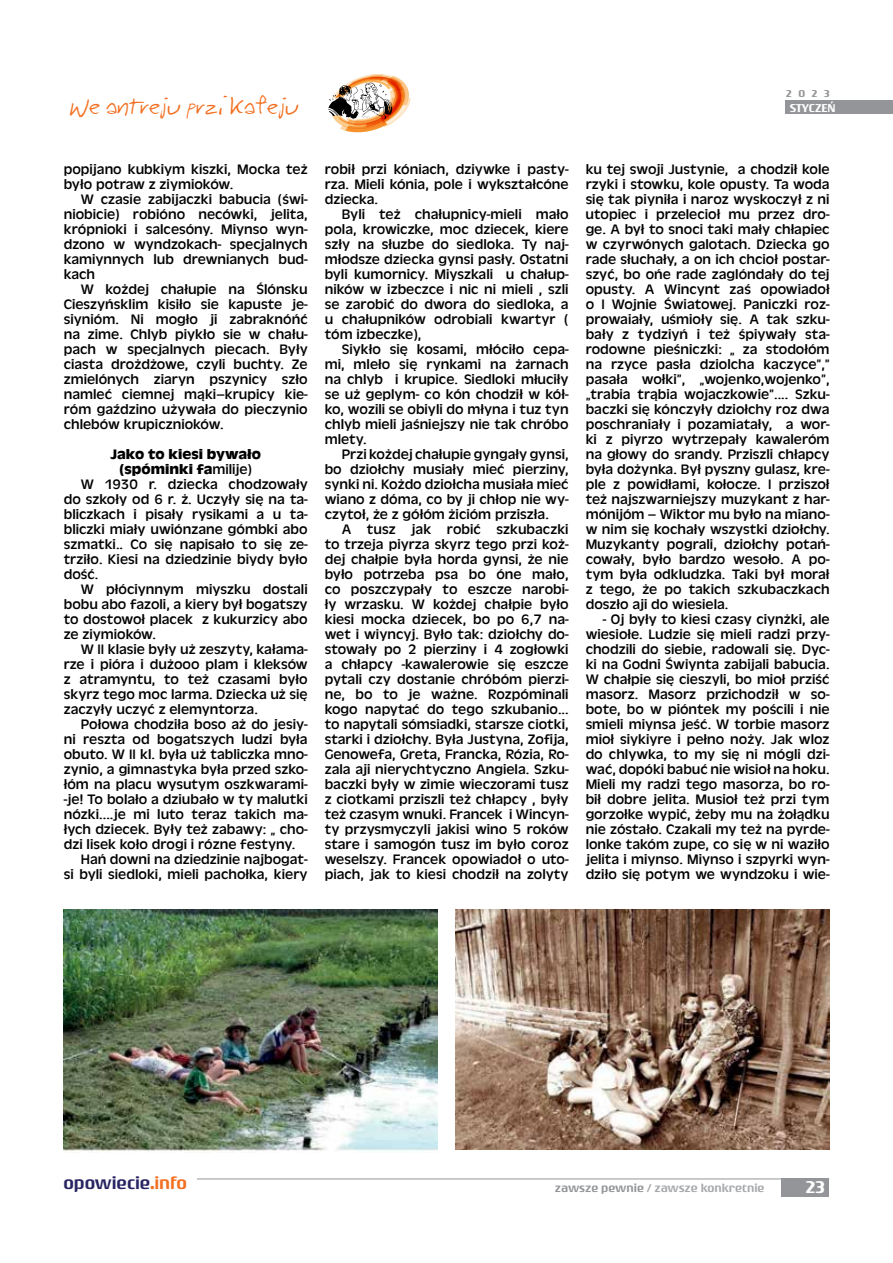
<style>
.page{position:relative;width:893px;height:1263px;background:#fff}
.page>*{position:absolute;margin:0;border:0;box-sizing:border-box;transform-origin:0 0}
.t1{font:21px "Barme Reczny";color:#f36f20}
.t2{font:500 18px "Rogue Sans Ext";color:#282562}
.t3{font:500 18px "Rogue Sans Ext";color:#fff}
.t4{font:14.25px/15px "Antique Oli TOT";color:#000;text-align:justify;scale:1.07 1}
.t5{font:700 14.25px "Antique Oli TOT";color:#000;scale:1.07 1}
.t6{font:500 12px "Rogue Sans Ext";color:#a7a9ac}
.t7{font:500 12px "Rogue Sans Ext";color:#fff}
.t8{font:500 10.5px "Rogue Sans Ext";color:#939598}
.s1{font-weight:400}
.s2{color:#f36f20}
.s3{color:#939598}
</style>
<div class="page">
<div style="left:785px;top:101px;width:108px;height:13px;background:#939598"></div>
<div style="left:782px;top:1178px;width:47px;height:18px;background:#939598"></div>
<hr style="left:197px;top:1178px;width:632px;height:1px;background:#939598">
<svg style="left:328px;top:74px;width:83px;height:58px"></svg>
<img style="left:455px;top:909px;width:375px;height:240px">
<img style="left:63px;top:909px;width:375px;height:243px">
<h1 class="t1" style="left:70px;top:92px;width:230px">We antreju przi kafeju</h1>
<p class="t8" style="left:786px;top:87px;width:45px">2023</p>
<p class="t7" style="left:790px;top:101px;width:47px">STYCZEŃ</p>
<p class="t4" style="left:64px;top:162px;width:229px">popijano kubkiym kiszki, Mocka też było potraw z ziymioków.</p>
<p class="t4" style="left:64px;top:192px;width:229px;text-indent:17px">W czasie zabijaczki babucia (świ&shy;niobicie) robióno necówki, jelita, krópnioki i salcesóny. Miynso wyn&shy;dzono w wyndzokach- specjalnych kamiynnych lub drewnianych bud&shy;kach</p>
<p class="t4" style="left:64px;top:282px;width:229px;text-indent:17px">W kożdej chałupie na Ślónsku Cieszyńsklim kisiło sie kapuste je&shy;siynióm. Ni mogło ji zabraknóńć na zime. Chlyb piykło sie w chału&shy;pach w specjalnych piecach. Były ciasta drożdżowe, czyli buchty. Ze zmielónych ziaryn pszynicy szło namleć ciemnej mąki–krupicy kie&shy;róm gaździno używała do pieczynio chlebów krupicznioków.</p>
<p class="t5" style="left:111px;top:446px;width:142px">Jako to kiesi bywało</p>
<p class="t5" style="left:119px;top:461px;width:126px">(spóminki fa<span class="s1">milije)</span></p>
<p class="t4" style="left:81px;top:477px;width:214px">W 1930 r. dziecka chodzowały</p>
<p class="t4" style="left:64px;top:492px;width:229px">do szkoły od 6 r. ż. Uczyły się na ta-</p>
<p class="t4" style="left:64px;top:507px;width:229px">bliczkach i pisały rysikami a u ta-</p>
<p class="t4" style="left:64px;top:522px;width:229px">bliczki miały uwiónzane gómbki abo</p>
<p class="t4" style="left:64px;top:537px;width:229px">szmatki.. Co się napisało to się ze-</p>
<p class="t4" style="left:64px;top:552px;width:229px">trziło. Kiesi na dziedzinie biydy było</p>
<p class="t4" style="left:64px;top:567px;width:34px">dość.</p>
<p class="t4" style="left:81px;top:582px;width:214px">W płóciynnym miyszku dostali</p>
<p class="t4" style="left:64px;top:597px;width:229px">bobu abo fazoli, a kiery był bogatszy</p>
<p class="t4" style="left:64px;top:612px;width:229px">to dostowoł placek z kukurzicy abo</p>
<p class="t4" style="left:64px;top:627px;width:88px">ze ziymioków.</p>
<p class="t4" style="left:81px;top:642px;width:214px">W II klasie były uż zeszyty, kałama-</p>
<p class="t4" style="left:64px;top:657px;width:229px">rze i pióra i dużooo plam i kleksów</p>
<p class="t4" style="left:64px;top:672px;width:229px">z atramyntu, to też czasami było</p>
<p class="t4" style="left:64px;top:687px;width:229px">skyrz tego moc larma. Dziecka uż się</p>
<p class="t4" style="left:64px;top:702px;width:183px">zaczyły uczyć z elemyntorza.</p>
<p class="t4" style="left:81px;top:717px;width:214px">Połowa chodziła boso aż do jesiy-</p>
<p class="t4" style="left:64px;top:732px;width:229px">ni reszta od bogatszych ludzi była</p>
<p class="t4" style="left:64px;top:747px;width:229px">obuto. W II kl. była uż tabliczka mno-</p>
<p class="t4" style="left:64px;top:762px;width:229px">zynio, a gimnastyka była przed szko-</p>
<p class="t4" style="left:64px;top:777px;width:229px">łóm na placu wysutym oszkwarami-</p>
<p class="t4" style="left:64px;top:792px;width:229px">-je! To bolało a dziubało w ty malutki</p>
<p class="t4" style="left:64px;top:807px;width:229px">nózki....je mi luto teraz takich ma-</p>
<p class="t4" style="left:64px;top:822px;width:229px">łych dziecek. Były też zabawy: „ cho-</p>
<p class="t4" style="left:64px;top:837px;width:218px">dzi lisek koło drogi i rózne festyny.</p>
<p class="t4" style="left:81px;top:852px;width:214px">Hań downi na dziedzinie najbogat-</p>
<p class="t4" style="left:64px;top:867px;width:229px">si byli siedloki, mieli pachołka, kiery</p>
<p class="t4" style="left:325px;top:162px;width:229px">robił przi kóniach, dziywke i pasty&shy;rza. Mieli kónia, pole i wykształcóne dziecka.</p>
<p class="t4" style="left:325px;top:207px;width:229px;text-indent:17px">Byli też chałupnicy-mieli mało pola, krowiczke, moc dziecek, kiere szły na słuzbe do siedloka. Ty naj&shy;młodsze dziecka gynsi pasły. Ostatni byli kumornicy. Miyszkali u chałup&shy;ników w izbeczce i nic ni mieli , szli se zarobić do dwora do siedloka, a u chałupników odrobiali kwartyr ( tóm izbeczke),</p>
<p class="t4" style="left:325px;top:342px;width:229px;text-indent:17px">Siykło się kosami, młóciło cepa&shy;mi, mleło się rynkami na żarnach na chlyb i krupice. Siedloki młuciły se uż geplym- co kón chodził w kół&shy;ko, wozili se obiyli do młyna i tuz tyn chlyb mieli jaśniejszy nie tak chróbo mlety.</p>
<p class="t4" style="left:325px;top:447px;width:229px;text-indent:17px">Przi kożdej chałupie gyngały gynsi, bo dziołchy musiały mieć pierziny, synki ni. Kożdo dziołcha musiała mieć wiano z dóma, co by ji chłop nie wy&shy;czytoł, że z gółóm żicióm prziszła.</p>
<p class="t4" style="left:325px;top:522px;width:229px;text-indent:17px">A tusz jak robić szkubaczki to trzeja piyrza skyrz tego przi koż&shy;dej chałpie była horda gynsi, że nie było potrzeba psa bo óne mało, co poszczypały to eszcze narobi&shy;ły wrzasku. W kożdej chałpie było kiesi mocka dziecek, bo po 6,7 na&shy;wet i wiyncyj. Było tak: dziołchy do&shy;stowały po 2 pierziny i 4 zogłowki a chłapcy -kawalerowie się eszcze pytali czy dostanie chróbóm pierzi&shy;ne, bo to je ważne. Rozpóminali kogo napytać do tego szkubanio... to napytali sómsiadki, starsze ciotki, starki i dziołchy. Była Justyna, Zofija, Genowefa, Greta, Francka, Rózia, Ro&shy;zala aji nierychtyczno Angiela. Szku&shy;baczki były w zimie wieczorami tusz z ciotkami prziszli też chłapcy , były też czasym wnuki. Francek i Wincyn&shy;ty przysmyczyli jakisi wino 5 roków stare i samogón tusz im było coroz weselszy. Francek opowiadoł o uto&shy;piach, jak to kiesi chodził na zolyty</p>
<p class="t4" style="left:586px;top:162px;width:230px">ku tej swoji Justynie, a chodził kole rzyki i stowku, kole opusty. Ta woda się tak piyniła i naroz wyskoczył z ni utopiec i przelecioł mu przez dro&shy;ge. A był to snoci taki mały chłapiec w czyrwónych galotach. Dziecka go rade słuchały, a on ich chcioł postar&shy;szyć, bo ońe rade zaglóndały do tej opusty. A Wincynt zaś opowiadoł o I Wojnie Światowej. Paniczki roz&shy;prowaiały, uśmioły się. A tak szku&shy;bały z tydziyń i też śpiywały sta&shy;rodowne pieśniczki: „ za stodołóm na rzyce pasła dziolcha kaczyce”,” pasała wołki”, „wojenko,wojenko”, „trabia trąbia wojaczkowie”.... Szku&shy;baczki się kónczyły dziołchy roz dwa poschraniały i pozamiatały, a wor&shy;ki z piyrzo wytrzepały kawaleróm na głowy do srandy. Prziszli chłapcy była dożynka. Był pyszny gulasz, kre&shy;ple z powidłami, kołocze. I prziszoł też najszwarniejszy muzykant z har&shy;mónijóm – Wiktor mu było na miano&shy;w nim się kochały wszystki dziołchy.<br>Muzykanty pograli, dziołchy potań&shy;cowały, było bardzo wesoło. A po&shy;tym była odkludzka. Taki był morał z tego, że po takich szkubaczkach doszło aji do wiesiela.</p>
<p class="t4" style="left:586px;top:612px;width:229px;text-indent:17px">- Oj były to kiesi czasy ciynżki, ale wiesiołe. Ludzie się mieli radzi przy&shy;chodzili do siebie, radowali się. Dyc&shy;ki na Godni Świynta zabijali babucia.<br>W chałpie się cieszyli, bo mioł prziść masorz. Masorz przichodził w so&shy;bote, bo w pióntek my pościli i nie smieli miynsa jeść. W torbie masorz mioł siykiyre i pełno noży. Jak wloz do chlywka, to my się ni mógli dzi&shy;wać, dopóki babuć nie wisioł na hoku.<br>Mieli my radzi tego masorza, bo ro&shy;bił dobre jelita. Musioł też przi tym gorzołke wypić, żeby mu na żołądku nie zóstało. Czakali my też na pyrde&shy;lonke takóm zupe, co się w ni waziło jelita i miynso. Miynso i szpyrki wyn&shy;dziło się potym we wyndzoku i wie-</p>
<p class="t2" style="left:63px;top:1172px;width:125px">opowiecie<span class="s2">.info</span></p>
<p class="t6" style="left:555px;top:1181px;width:211px"><span class="s3">zawsze pewnie</span> / zawsze konkretnie</p>
<p class="t3" style="left:806px;top:1176px;width:21px">23</p>
</div>
